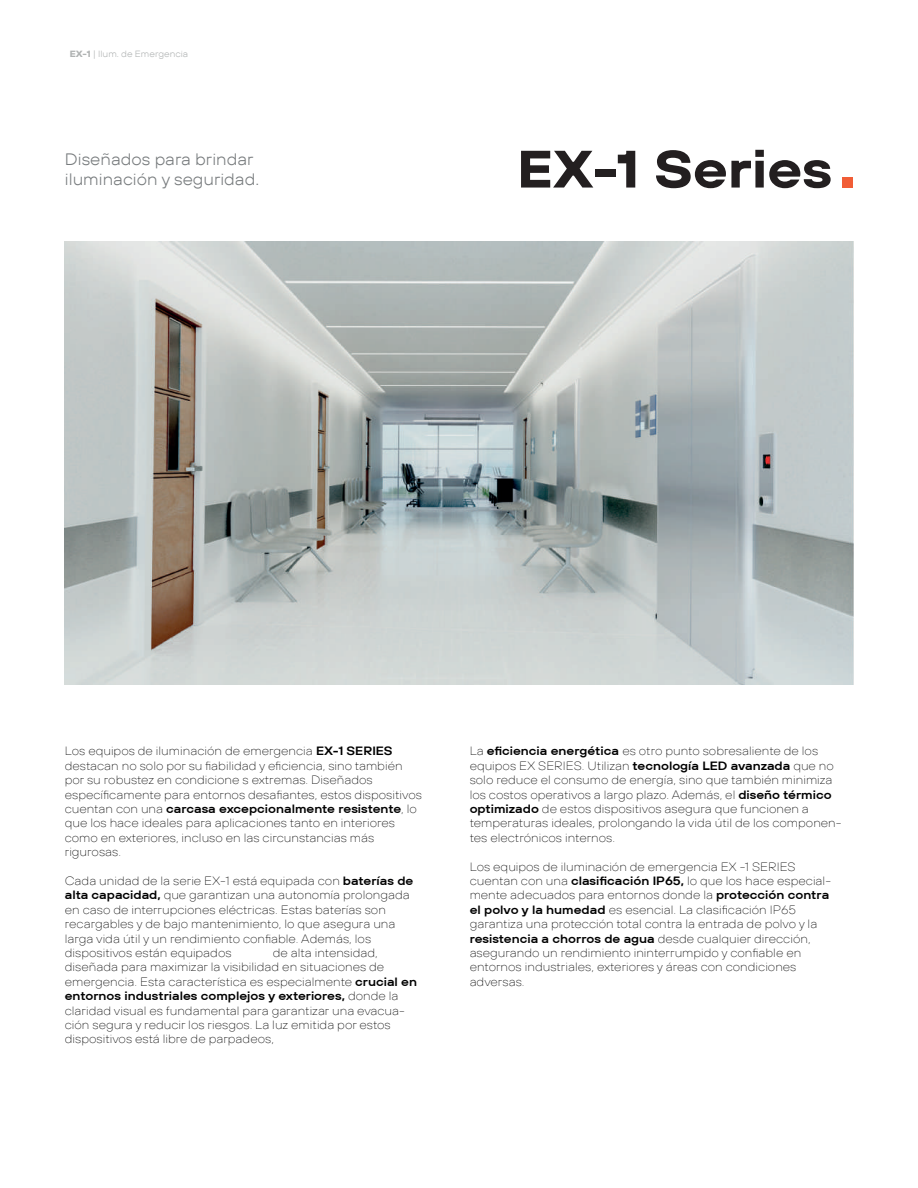
<style>
.page{position:relative;width:918px;height:1188px;background:#fff}
.page>*{position:absolute;margin:0;border:0;box-sizing:border-box;transform-origin:0 0}
.t1{font:700 52.5px "TT Hoves Pro Trl Exp";color:#231f20}
.t2{font:300 16.5px/19.8px "TT Hoves Pro Trl Exp";color:#777b7d}
.t3{font:100 12px/14.4px "TT Hoves Pro Trl Exp";color:#000001}
.t4{font:12px "TT Hoves Pro Trl Exp Dm Bd";color:#000001}
.t5{font:300 9px "TT Hoves Pro Trl Exp";color:#b0b3b3}
.s1{font-weight:700}
.s2{font-family:"TT Hoves Pro Trl Exp Dm Bd";font-weight:400}
.s3{font-family:"TT Hoves Pro Trl Exp";font-weight:100}
</style>
<div class="page">
<div style="left:843px;top:177px;width:10px;height:10px;background:#f15d36"></div>
<img style="left:65px;top:241px;width:788px;height:444px">
<p class="t5" style="left:70px;top:48px;width:120px"><span class="s1">EX-1</span> | Ilum. de Emergencia</p>
<h2 class="t2" style="left:65px;top:149px;width:196px">Diseñados para brindar iluminación y seguridad.</h2>
<h1 class="t1" style="left:517px;top:134px;width:316px">EX-1 Series</h1>
<p class="t3" style="left:65px;top:744px;width:359px">Los equipos de iluminación de emergencia <span class="s2">EX-1 SERIES </span>destacan no solo por su fiabilidad y eficiencia, sino también por su robustez en condicione s extremas. Diseñados específicamente para entornos desafiantes, estos dispositivos</p>
<p class="t4" style="left:65px;top:801px;width:354px"><span class="s3">cuentan con una</span> carcasa excepcionalmente resistente<span class="s3">, lo</span></p>
<p class="t3" style="left:65px;top:816px;width:332px">que los hace ideales para aplicaciones tanto en interiores como en exteriores, incluso en las circunstancias más rigurosas.</p>
<p class="t3" style="left:65px;top:873px;width:350px">Cada unidad de la serie EX-1 está equipada con <span class="s2">baterías de alta capacidad,</span> que garantizan una autonomía prolongada en caso de interrupciones eléctricas. Estas baterías son recargables y de bajo mantenimiento, lo que asegura una larga vida útil y un rendimiento confiable. Además, los dispositivos están equipados</p>
<p class="t3" style="left:65px;top:945px;width:354px;text-indent:208px">de alta intensidad, diseñada para maximizar la visibilidad en situaciones de emergencia. Esta característica es especialmente <span class="s2">crucial en</span></p>
<p class="t4" style="left:65px;top:988px;width:335px">entornos industriales complejos y exteriores, <span class="s3">donde la</span></p>
<p class="t3" style="left:65px;top:1003px;width:342px">claridad visual es fundamental para garantizar una evacua&shy;ción segura y reducir los riesgos. La luz emitida por estos dispositivos está libre de parpadeos,</p>
<p class="t3" style="left:470px;top:744px;width:373px">La <span class="s2">eficiencia energética</span> es otro punto sobresaliente de los equipos EX SERIES. Utilizan <span class="s2">tecnología LED avanzada</span> que no solo reduce el consumo de energía, sino que también minimiza los costos operativos a largo plazo. Además, el <span class="s2">diseño térmico optimizado</span> de estos dispositivos asegura que funcionen a temperaturas ideales, prolongando la vida útil de los componen&shy;tes electrónicos internos.</p>
<p class="t3" style="left:470px;top:859px;width:363px">Los equipos de iluminación de emergencia EX -1 SERIES cuentan con una <span class="s2">clasificación IP65,</span> lo que los hace especial&shy;mente adecuados para entornos donde la <span class="s2">protección contra el polvo y la humedad</span> es esencial. La clasificación IP65 garantiza una protección total contra la entrada de polvo y la</p>
<p class="t4" style="left:470px;top:930px;width:343px">resistencia a chorros de agua <span class="s3">desde cualquier dirección,</span></p>
<p class="t3" style="left:470px;top:945px;width:333px">asegurando un rendimiento ininterrumpido y confiable en entornos industriales, exteriores y áreas con condiciones adversas.</p>
</div>
